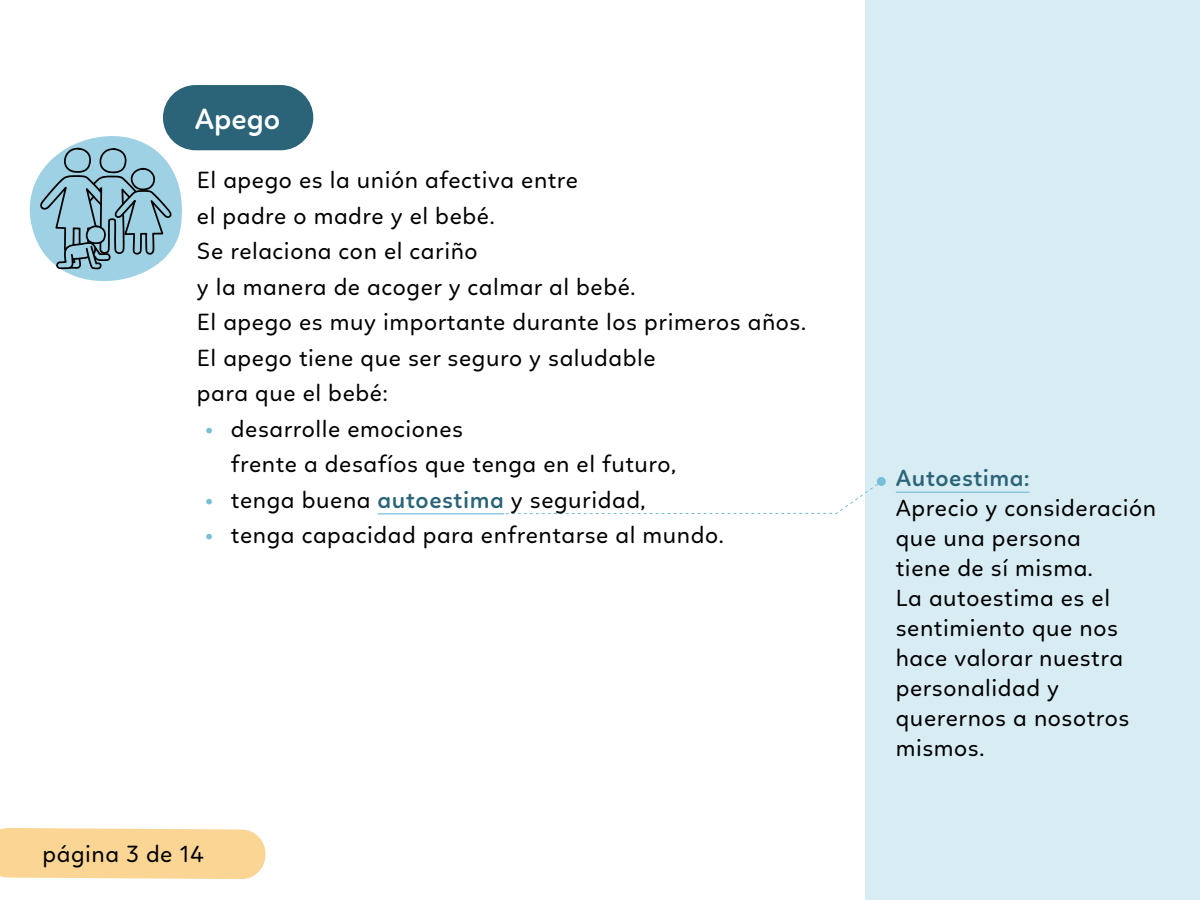
<style>
.page{position:relative;width:1200px;height:900px;background:#fff}
.page>*{position:absolute;margin:0;border:0;box-sizing:border-box;transform-origin:0 0}
.titulo{font:600 30px "Linotte";color:#fff}
.cita{font:24px/30px "Linotte";letter-spacing:.025em;color:#000}
.txt-lista-sinbullet{font:24px "Linotte";letter-spacing:.025em;color:#000}
.txt{font:24px "Linotte";letter-spacing:.025em;color:#000}
.cita-2{font:600 24px "Linotte";letter-spacing:.025em;color:#2b6479}
.s1{font-family:"Graphik";font-weight:600;font-size:21px;color:#76bfd6}
.s2{font-weight:600;color:#2b6479}
</style>
<div class="page">
<div style="left:866px;top:0;width:334px;height:900px;background:#d8ecf4"></div>
<svg style="left:504px;top:480px;width:374px;height:34px"></svg>
<div style="left:877px;top:477px;width:9px;height:9px;background:#76bfd6;border-radius:50%"></div>
<hr style="left:896px;top:492px;width:134px;height:1px;background:#76bfd6">
<svg style="left:29px;top:133px;width:160px;height:149px"></svg>
<div style="left:0;top:828px;width:266px;height:51px;background:#fad594"></div>
<hr style="left:378px;top:513px;width:126px;height:1px;background:#76bfd6">
<div style="left:163px;top:85px;width:150px;height:65px;background:#2b6479;border-radius:33px"></div>
<p class="titulo" style="left:195px;top:101px;width:87px">Apego</p>
<p class="cita" style="left:197px;top:165px;width:383px">El apego es la unión afectiva entre</p>
<p class="cita" style="left:197px;top:201px;width:299px">el padre o madre y el bebé.</p>
<p class="cita" style="left:197px;top:236px;width:282px">Se relaciona con el cariño</p>
<p class="cita" style="left:197px;top:272px;width:440px">y la manera de acoger y calmar al bebé.</p>
<p class="cita" style="left:197px;top:307px;width:611px">El apego es muy importante durante los primeros años.</p>
<p class="cita" style="left:197px;top:343px;width:460px">El apego tiene que ser seguro y saludable</p>
<p class="cita" style="left:197px;top:378px;width:192px">para que el bebé:</p>
<p class="cita" style="left:205px;top:414px;width:259px"><span class="s1">•</span> desarrolle emociones</p>
<p class="txt-lista-sinbullet" style="left:231px;top:450px;width:447px">frente a desafíos que tenga en el futuro,</p>
<p class="cita" style="left:205px;top:485px;width:442px"><span class="s1">•</span> tenga buena <span class="s2">autoestima</span> y seguridad,</p>
<p class="cita" style="left:205px;top:520px;width:520px"><span class="s1">•</span> tenga capacidad para enfrentarse al mundo.</p>
<p class="txt" style="left:43px;top:840px;width:163px">página 3 de 14</p>
<p class="cita-2" style="left:896px;top:464px;width:135px">Autoestima:</p>
<p class="cita" style="left:896px;top:493px;width:262px">Aprecio y consideración que una persona<br>tiene de sí misma.<br>La autoestima es el sentimiento que nos hace valorar nuestra personalidad y querernos a nosotros mismos.</p>
</div>
